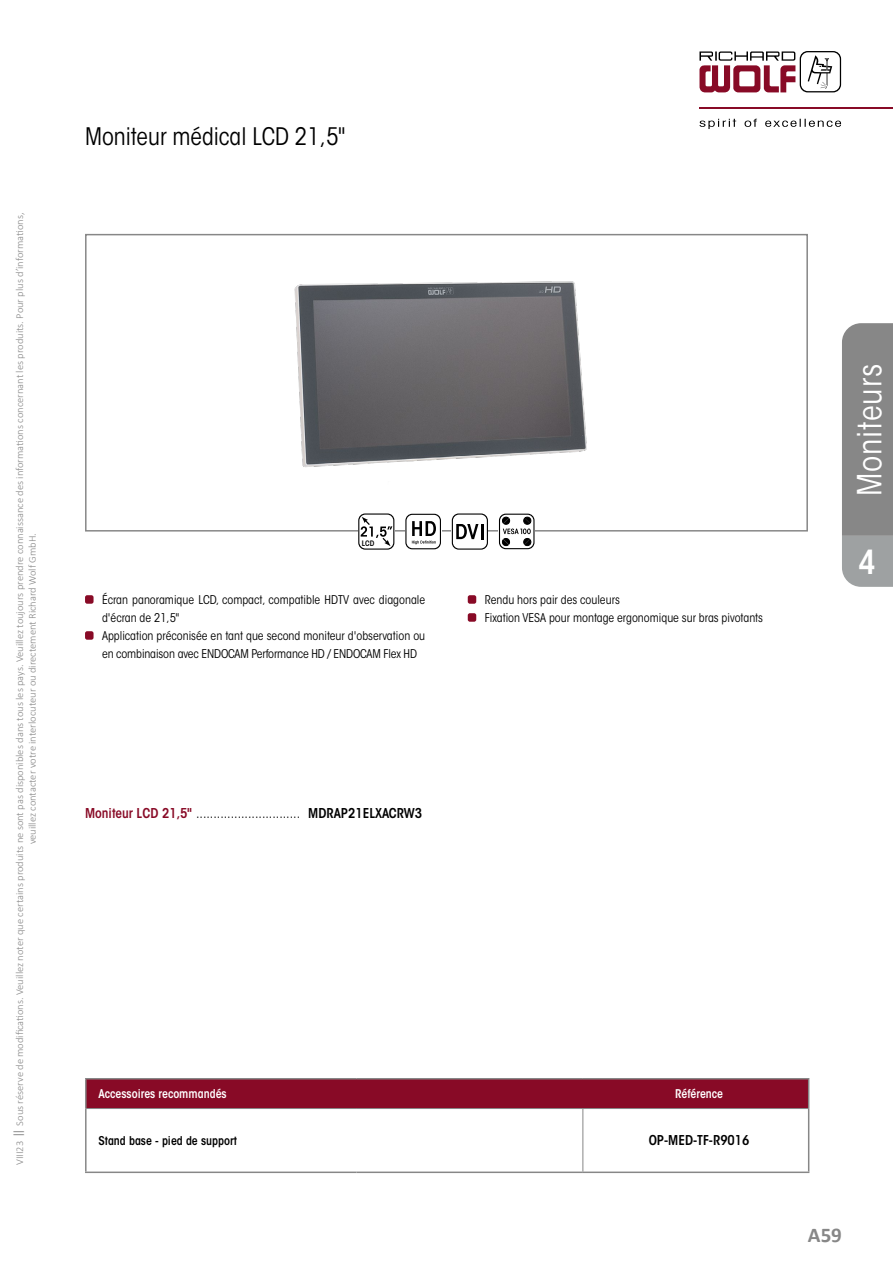
<style>
.page{position:relative;width:893px;height:1263px;background:#fff}
.page>*{position:absolute;margin:0;border:0;box-sizing:border-box;transform-origin:0 0}
.t1{font:condensed 33px "ITC Avant Garde Std";letter-spacing:.025em;color:#fff}
.t2{font:600 condensed 33px "ITC Avant Garde Std";color:#fff}
.t3{font:condensed 24px "ITC Avant Garde Std";color:#000}
.t4{font:700 21px "Calibri";color:#878787}
.t5{font:condensed 13.5px "ITC Avant Garde Std";color:#000}
.t6{font:600 condensed 13.5px "ITC Avant Garde Std";color:#000}
.t7{font:condensed 12px/18px "ITC Avant Garde Std";color:#000}
.t8{font:600 condensed 12px "ITC Avant Garde Std";color:#fff}
.t9{font:600 condensed 12px "ITC Avant Garde Std";color:#000}
.t10{font:300 10.5px/12.6px "Calibri";color:#878787;text-align:center}
.t11{font:600 condensed 7.65px "Avant Garde";color:#000}
.s1{font-family:"Adobe Garamond Pro";font-weight:700}
.s2{font-weight:600;color:#880a26}
.s3{font-weight:600}
</style>
<div class="page">
<svg style="left:699px;top:119px;width:142px;height:10px"></svg>
<svg style="left:699px;top:51px;width:142px;height:41px"></svg>
<hr style="left:699px;top:107px;width:194px;height:2px;background:#880a26">
<svg style="left:842px;top:323px;width:51px;height:264px;background:#8d8d8d"></svg>
<div style="left:85px;top:234px;width:723px;height:297px;border:2px solid #878787"></div>
<svg style="left:504px;top:513px;width:31px;height:37px"></svg>
<svg style="left:499px;top:514px;width:35px;height:35px"></svg>
<svg style="left:452px;top:513px;width:36px;height:37px"></svg>
<div style="left:453px;top:515px;width:34px;height:33px;background:#fff;border-radius:6px"></div>
<svg style="left:456px;top:524px;width:27px;height:15px"></svg>
<svg style="left:410px;top:513px;width:26px;height:37px"></svg>
<svg style="left:405px;top:514px;width:36px;height:35px"></svg>
<svg style="left:358px;top:513px;width:36px;height:37px"></svg>
<hr style="left:85px;top:1078px;width:272px;height:1px;background:#878787">
<hr style="left:85px;top:1079px;width:2px;height:29px;background:#878787">
<hr style="left:357px;top:1078px;width:226px;height:1px;background:#878787">
<hr style="left:583px;top:1078px;width:226px;height:1px;background:#878787">
<div style="left:86px;top:1079px;width:723px;height:29px;background:#880a26"></div>
<hr style="left:85px;top:1108px;width:2px;height:63px;background:#878787">
<hr style="left:808px;top:1108px;width:1px;height:63px;background:#878787">
<hr style="left:85px;top:1171px;width:272px;height:2px;background:#878787">
<hr style="left:357px;top:1171px;width:226px;height:2px;background:#878787">
<hr style="left:583px;top:1171px;width:226px;height:2px;background:#878787">
<hr style="left:87px;top:1108px;width:270px;height:1px;background:#878787">
<hr style="left:357px;top:1108px;width:226px;height:1px;background:#878787">
<hr style="left:583px;top:1108px;width:225px;height:1px;background:#878787">
<hr style="left:582px;top:1109px;width:1px;height:62px;background:#878787">
<div style="left:468px;top:595px;width:8px;height:9px;background:#880a26;border-radius:2px"></div>
<div style="left:468px;top:613px;width:8px;height:9px;background:#880a26;border-radius:2px"></div>
<div style="left:85px;top:595px;width:9px;height:9px;background:#880a26;border-radius:2px"></div>
<div style="left:85px;top:631px;width:9px;height:9px;background:#880a26;border-radius:2px"></div>
<img style="left:294px;top:281px;width:293px;height:186px">
<p class="t10" style="left:13px;top:1165px;width:954px;rotate:-90deg">VIII23 <span class="s1">||</span> Sous réserve de modifications. Veuillez noter que certains produits ne sont pas disponibles dans tous les pays. Veuillez toujours prendre connaissance des informations concernant les produits. Pour plus d’informations, veuillez contacter votre interlocuteur ou directement Richard Wolf GmbH.</p>
<h2 class="t3" style="left:85px;top:122px;width:262px">Moniteur médical LCD 21,5"</h2>
<p class="t11" style="left:362px;top:538px;width:14px">LCD</p>
<p class="t7" style="left:102px;top:591px;width:325px">Écran panoramique LCD, compact, compatible HDTV avec diagonale d'écran de 21,5"<br>Application préconisée en tant que second moniteur d'observation ou en combinaison avec ENDOCAM Performance HD / ENDOCAM Flex HD</p>
<p class="t5" style="left:85px;top:805px;width:339px"><span class="s2">Moniteur LCD 21,5"</span> .............................. <span class="s3">MDRAP21ELXACRW3</span></p>
<p class="t7" style="left:485px;top:591px;width:280px">Rendu hors pair des couleurs<br>Fixation VESA pour montage ergonomique sur bras pivotants</p>
<h1 class="t1" style="left:850px;top:496px;width:134px;rotate:-90deg">Moniteurs</h1>
<h1 class="t2" style="left:858px;top:541px;width:19px">4</h1>
<p class="t8" style="left:99px;top:1086px;width:130px">Accessoires recommandés</p>
<p class="t8" style="left:675px;top:1086px;width:49px">Référence</p>
<p class="t9" style="left:99px;top:1133px;width:140px">Stand base - pied de support</p>
<p class="t6" style="left:649px;top:1132px;width:102px">OP-MED-TF-R9016</p>
<h3 class="t4" style="left:808px;top:1220px;width:36px">A59</h3>
</div>
